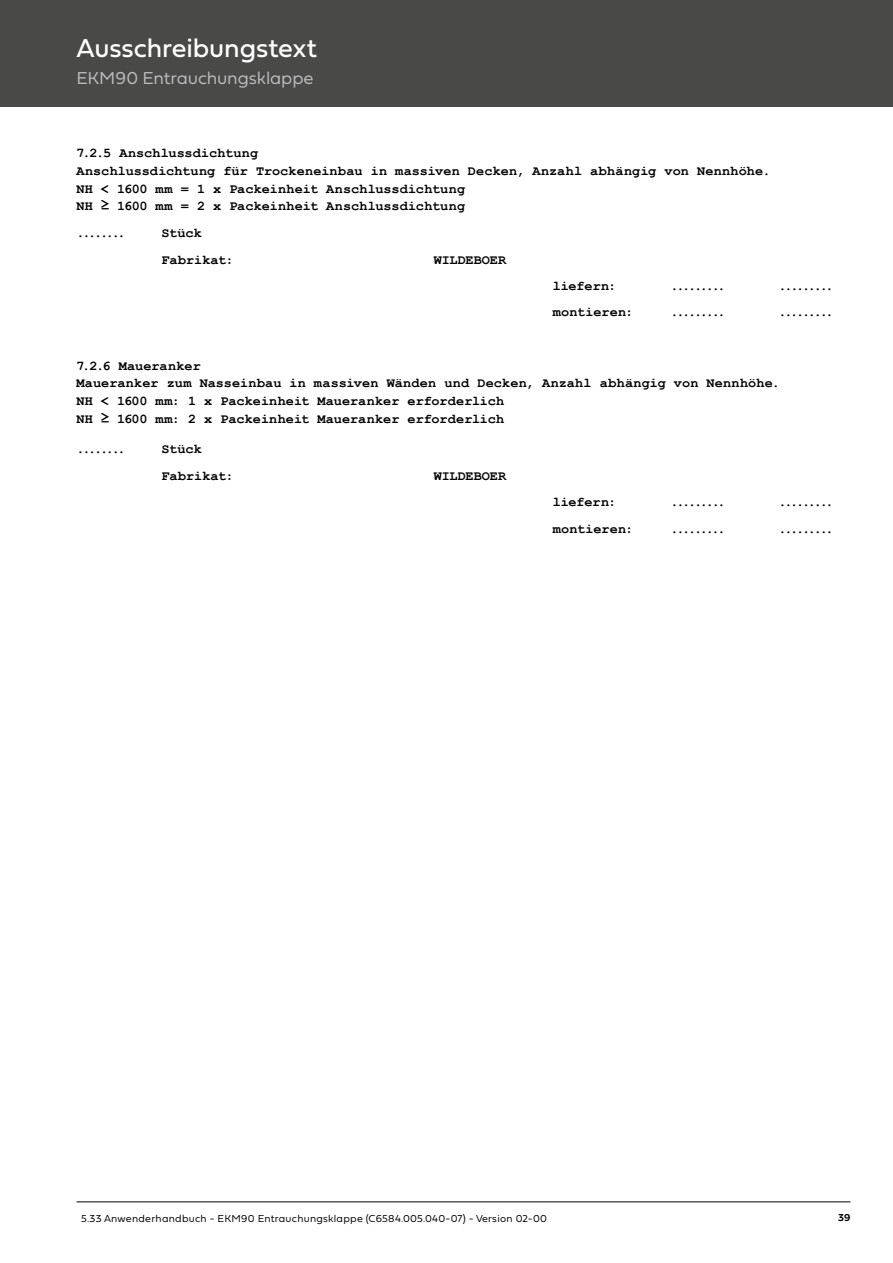
<style>
.page{position:relative;width:893px;height:1263px;background:#fff}
.page>*{position:absolute;margin:0;border:0;box-sizing:border-box;transform-origin:0 0}
.t1{font:27px "Fieldwork Geo";letter-spacing:-.005em;color:#fff}
.t2{font:300 18px "Fieldwork Geo";letter-spacing:-.005em;color:#bbbcbd}
.t3{font:700 13.5px/17.7px "Courier New";letter-spacing:.005em;color:#000}
.t4{font:300 10.5px "Fieldwork Geo";letter-spacing:.025em;color:#000}
.t5{font:600 10.5px "Fieldwork Geo";color:#000}
</style>
<div class="page">
<div style="left:0;top:0;width:893px;height:106px;background:#494948"></div>
<hr style="left:77px;top:1201px;width:773px;height:1px;background:#000">
<h1 class="t1" style="left:77px;top:27px;width:242px">Ausschreibungstext</h1>
<h2 class="t2" style="left:77px;top:64px;width:239px">EKM90 Entrauchungsklappe</h2>
<p class="t3" style="left:77px;top:144px;width:695px">7.2.5 Anschlussdichtung<br>Anschlussdichtung für Trockeneinbau in massiven Decken, Anzahl abhängig von Nennhöhe.<br>NH &lt; 1600 mm = 1 x Packeinheit Anschlussdichtung<br>NH ≥ 1600 mm = 2 x Packeinheit Anschlussdichtung</p>
<p class="t3" style="left:77px;top:223px;width:51px">........</p>
<p class="t3" style="left:162px;top:219px;width:73px;line-height:27px">Stück<br>Fabrikat:</p>
<p class="t3" style="left:434px;top:250px;width:74px">WILDEBOER</p>
<p class="t3" style="left:553px;top:276px;width:65px">liefern:</p>
<p class="t3" style="left:671px;top:276px;width:57px">.........</p>
<p class="t3" style="left:779px;top:276px;width:57px">.........</p>
<p class="t3" style="left:553px;top:303px;width:82px">montieren:</p>
<p class="t3" style="left:671px;top:303px;width:57px">.........</p>
<p class="t3" style="left:779px;top:303px;width:57px">.........</p>
<p class="t3" style="left:77px;top:356px;width:705px">7.2.6 Maueranker<br>Maueranker zum Nasseinbau in massiven Wänden und Decken, Anzahl abhängig von Nennhöhe.<br>NH &lt; 1600 mm: 1 x Packeinheit Maueranker erforderlich<br>NH ≥ 1600 mm: 2 x Packeinheit Maueranker erforderlich</p>
<p class="t3" style="left:77px;top:440px;width:51px">........</p>
<p class="t3" style="left:162px;top:435px;width:73px;line-height:27px">Stück<br>Fabrikat:</p>
<p class="t3" style="left:434px;top:467px;width:74px">WILDEBOER</p>
<p class="t3" style="left:553px;top:493px;width:65px">liefern:</p>
<p class="t3" style="left:670px;top:493px;width:57px">.........</p>
<p class="t3" style="left:778px;top:493px;width:57px">.........</p>
<p class="t3" style="left:553px;top:519px;width:82px">montieren:</p>
<p class="t3" style="left:670px;top:519px;width:57px">.........</p>
<p class="t3" style="left:778px;top:519px;width:57px">.........</p>
<p class="t4" style="left:81px;top:1210px;width:467px">5.33 Anwenderhandbuch - EKM90 Entrauchungsklappe (C6584.005.040-07) - Version 02-00</p>
<p class="t5" style="left:838px;top:1209px;width:14px">39</p>
</div>
